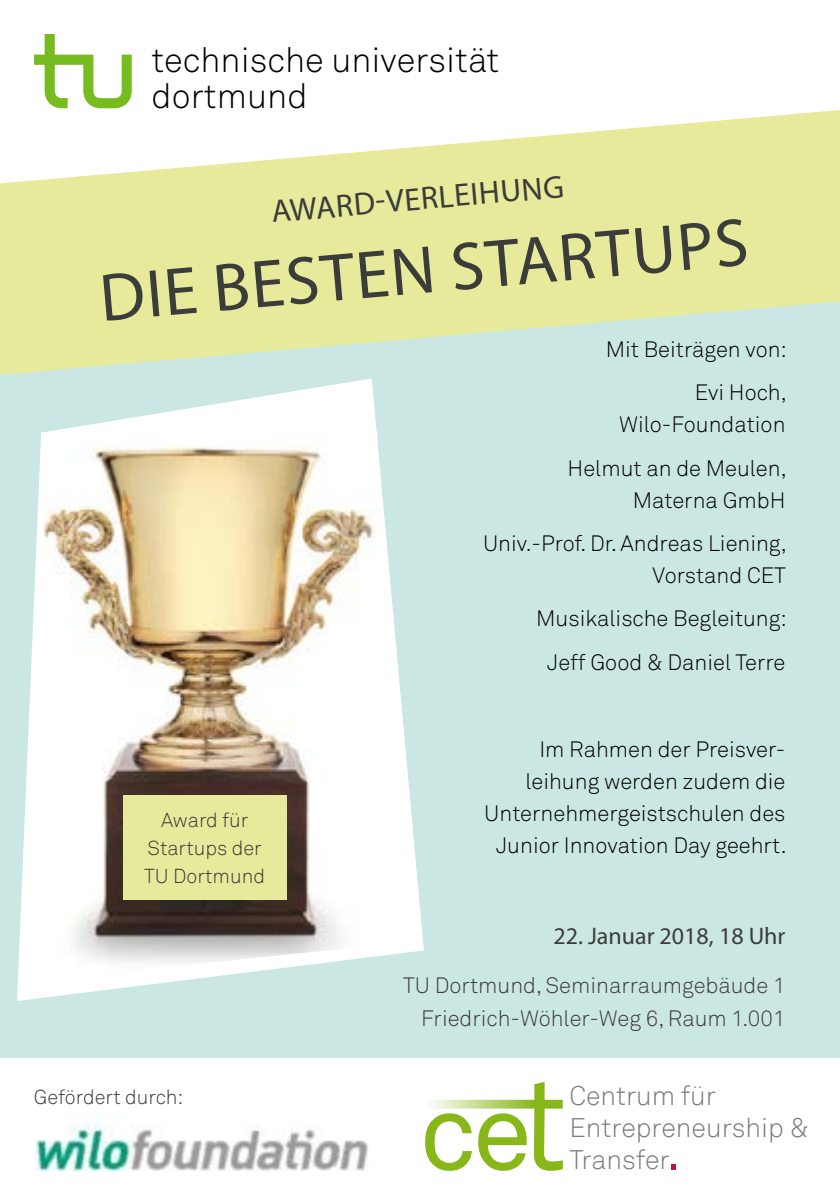
<style>
.page{position:relative;width:840px;height:1191px;background:#fff}
.page>*{position:absolute;margin:0;border:0;box-sizing:border-box;transform-origin:0 0}
.t1{font:68px "Myriad Pro";color:#3c3c3b}
.t2{font:300 34.4px/36px "Akkurat";color:#000}
.t3{font:32px "Myriad Pro";color:#3c3c3b}
.t4{font:300 26.8px/32.2px "Akkurat";color:#7b7b7b}
.t5{font:24px "Myriad Pro";color:#3c3c3b}
.t6{font:22px/43.4px "Akkurat Light Office";color:#000;text-align:right}
.t7{font:22px/33.6px "Akkurat Light Office";color:#3c3c3b;text-align:right}
.t8{font:20px/28px "Akkurat Light Office";color:#3c3c3b;text-align:center}
.s1{font-size:56px;color:#c4153a}
</style>
<div class="page">
<div style="left:0;top:214px;width:839px;height:843px;background:#cbe7e3"></div>
<svg style="left:34px;top:34px;width:98px;height:74px"></svg>
<svg style="left:425px;top:1081px;width:137px;height:89px"></svg>
<img style="left:35px;top:1112px;width:333px;height:58px">
<svg style="left:17px;top:378px;width:406px;height:623px"></svg>
<img style="left:41px;top:432px;width:345px;height:546px">
<svg style="left:0;top:110px;width:839px;height:265px;fill:#e7ea9b"></svg>
<div style="left:123px;top:795px;width:163px;height:104px;background:#e7ea9b"></div>
<h2 class="t2" style="left:151px;top:43px;width:349px">technische universität dortmund</h2>
<h3 class="t3" style="left:269px;top:192px;width:295px;rotate:-5deg">AWARD-VERLEIHUNG</h3>
<h1 class="t1" style="left:96px;top:256px;width:651px;rotate:-5deg">DIE BESTEN STARTUPS</h1>
<p class="t6" style="left:605px;top:328px;width:183px">Mit Beiträgen von:<br>Evi Hoch,</p>
<p class="t6" style="left:567px;top:403px;width:220px">Wilo-Foundation<br>Helmut an de Meulen,</p>
<p class="t6" style="left:482px;top:479px;width:305px">Materna GmbH<br>Univ.-Prof. Dr. Andreas Liening,</p>
<p class="t6" style="left:536px;top:554px;width:252px">Vorstand CET<br>Musikalische Begleitung:<br>Jeff Good &amp; Daniel Terre</p>
<p class="t8" style="left:144px;top:807px;width:122px">Award für<br>Startups der<br>TU Dortmund</p>
<p class="t8" style="left:34px;top:1083px;width:151px">Gefördert durch:</p>
<p class="t6" style="left:484px;top:733px;width:304px;line-height:32px">Im Rahmen der Preisver&shy;leihung werden zudem die<br>Unternehmergeistschulen des<br>Junior Innovation Day geehrt.</p>
<p class="t5" style="left:553px;top:921px;width:233px">22. Januar 2018, 18 Uhr</p>
<p class="t7" style="left:403px;top:968px;width:384px">TU Dortmund, Seminarraumgebäude 1<br>Friedrich-Wöhler-Weg 6, Raum 1.001</p>
<p class="t4" style="left:569px;top:1079px;width:241px">Centrum für<br>Entrepreneurship &amp;<br>Transfer<span class="s1">.</span></p>
</div>
